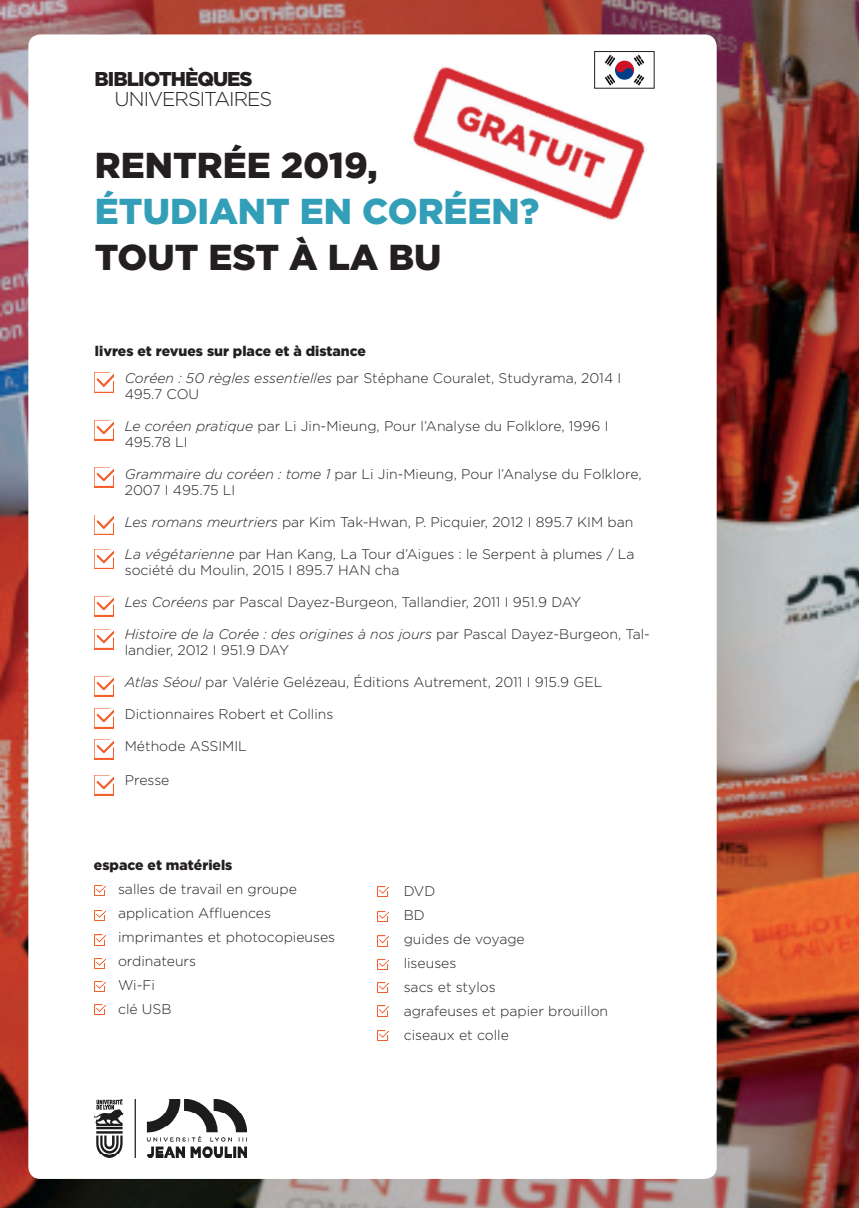
<style>
.page{position:relative;width:859px;height:1208px;background:#fff}
.page>*{position:absolute;margin:0;border:0;box-sizing:border-box;transform-origin:0 0}
.t1{font:900 36px "Gotham";color:#231f20}
.t2{font:900 36px "Gotham";color:#339eb8}
.t3{font:300 20px "Gotham";letter-spacing:-.05em;color:#231f20}
.t4{font:900 20px "Gotham";letter-spacing:-.05em;color:#231f20}
.t5{font:300 14px/16px "Gotham";color:#231f20}
.t6{font:900 14px "Gotham";color:#231f20}
.s1{font-style:italic}
</style>
<div class="page">
<img style="left:0;top:0;width:859px;height:1208px">
<div style="left:28px;top:34px;width:689px;height:1145px;background:#fff;border-radius:12px"></div>
<img style="left:95px;top:373px;width:19px;height:20px">
<svg style="left:95px;top:910px;width:11px;height:11px"></svg>
<svg style="left:95px;top:885px;width:11px;height:10px"></svg>
<svg style="left:95px;top:934px;width:11px;height:11px"></svg>
<svg style="left:95px;top:981px;width:11px;height:10px"></svg>
<svg style="left:95px;top:958px;width:11px;height:10px"></svg>
<svg style="left:95px;top:1004px;width:11px;height:11px"></svg>
<svg style="left:377px;top:911px;width:11px;height:11px"></svg>
<svg style="left:377px;top:886px;width:11px;height:10px"></svg>
<svg style="left:377px;top:935px;width:11px;height:11px"></svg>
<svg style="left:377px;top:982px;width:11px;height:10px"></svg>
<svg style="left:377px;top:959px;width:11px;height:10px"></svg>
<svg style="left:377px;top:1005px;width:11px;height:11px"></svg>
<svg style="left:377px;top:1030px;width:11px;height:10px"></svg>
<img style="left:412px;top:66px;width:238px;height:155px">
<img style="left:95px;top:1099px;width:151px;height:58px">
<img style="left:95px;top:420px;width:19px;height:20px">
<img style="left:95px;top:467px;width:19px;height:20px">
<img style="left:95px;top:515px;width:19px;height:20px">
<img style="left:95px;top:549px;width:19px;height:20px">
<img style="left:95px;top:596px;width:19px;height:20px">
<img style="left:94px;top:629px;width:19px;height:20px">
<img style="left:94px;top:676px;width:19px;height:20px">
<img style="left:94px;top:708px;width:19px;height:20px">
<img style="left:597px;top:54px;width:53px;height:32px">
<div style="left:594px;top:51px;width:60px;height:37px;border:1px solid #231f20"></div>
<img style="left:95px;top:739px;width:19px;height:20px">
<img style="left:95px;top:775px;width:19px;height:20px">
<p class="t4" style="left:95px;top:67px;width:159px">BIBLIOTHÈQUES</p>
<p class="t3" style="left:115px;top:88px;width:159px">UNIVERSITAIRES</p>
<p class="t1" style="left:95px;top:144px;width:284px">RENTRÉE 2019,</p>
<p class="t2" style="left:95px;top:190px;width:446px">ÉTUDIANT EN CORÉEN?</p>
<p class="t1" style="left:95px;top:236px;width:348px">TOUT EST À LA BU</p>
<p class="t6" style="left:95px;top:343px;width:273px">livres et revues sur place et à distance</p>
<p class="t5" style="left:125px;top:370px;width:498px"><span class="s1">Coréen : 50 règles essentielles</span> par Stéphane Couralet, Studyrama, 2014 I<br>495.7 COU</p>
<p class="t5" style="left:125px;top:418px;width:485px"><span class="s1">Le coréen pratique</span> par Li Jin-Mieung, Pour l’Analyse du Folklore, 1996 I<br>495.78 LI</p>
<p class="t5" style="left:125px;top:466px;width:518px"><span class="s1">Grammaire du coréen : tome 1</span> par Li Jin-Mieung, Pour l’Analyse du Folklore,<br>2007 I 495.75 LI</p>
<p class="t5" style="left:125px;top:514px;width:510px"><span class="s1">Les romans meurtriers</span> par Kim Tak-Hwan, P. Picquier, 2012 I 895.7 KIM ban</p>
<p class="t5" style="left:125px;top:546px;width:511px"><span class="s1">La végétarienne</span> par Han Kang, La Tour d’Aigues : le Serpent à plumes / La société du Moulin, 2015 I 895.7 HAN cha</p>
<p class="t5" style="left:125px;top:594px;width:458px"><span class="s1">Les Coréens</span> par Pascal Dayez-Burgeon, Tallandier, 2011 I 951.9 DAY</p>
<p class="t5" style="left:125px;top:626px;width:527px"><span class="s1">Histoire de la Corée : des origines à nos jours</span> par Pascal Dayez-Burgeon, Tal&shy;landier, 2012 I 951.9 DAY</p>
<p class="t5" style="left:125px;top:674px;width:479px"><span class="s1">Atlas Séoul</span> par Valérie Gelézeau, Éditions Autrement, 2011 I 915.9 GEL</p>
<p class="t5" style="left:125px;top:706px;width:210px">Dictionnaires Robert et Collins</p>
<p class="t5" style="left:125px;top:738px;width:124px">Méthode ASSIMIL</p>
<p class="t5" style="left:125px;top:772px;width:46px">Presse</p>
<p class="t6" style="left:94px;top:857px;width:140px">espace et matériels</p>
<p class="t5" style="left:118px;top:881px;width:180px">salles de travail en groupe</p>
<p class="t5" style="left:118px;top:905px;width:154px">application Affluences</p>
<p class="t5" style="left:118px;top:929px;width:219px">imprimantes et photocopieuses</p>
<p class="t5" style="left:118px;top:953px;width:80px">ordinateurs</p>
<p class="t5" style="left:118px;top:977px;width:39px">Wi-Fi</p>
<p class="t5" style="left:118px;top:1001px;width:55px">clé USB</p>
<p class="t5" style="left:404px;top:883px;width:33px">DVD</p>
<p class="t5" style="left:404px;top:907px;width:23px">BD</p>
<p class="t5" style="left:404px;top:931px;width:123px">guides de voyage</p>
<p class="t5" style="left:404px;top:955px;width:54px">liseuses</p>
<p class="t5" style="left:404px;top:979px;width:94px">sacs et stylos</p>
<p class="t5" style="left:404px;top:1003px;width:206px">agrafeuses et papier brouillon</p>
<p class="t5" style="left:404px;top:1027px;width:107px">ciseaux et colle</p>
</div>
